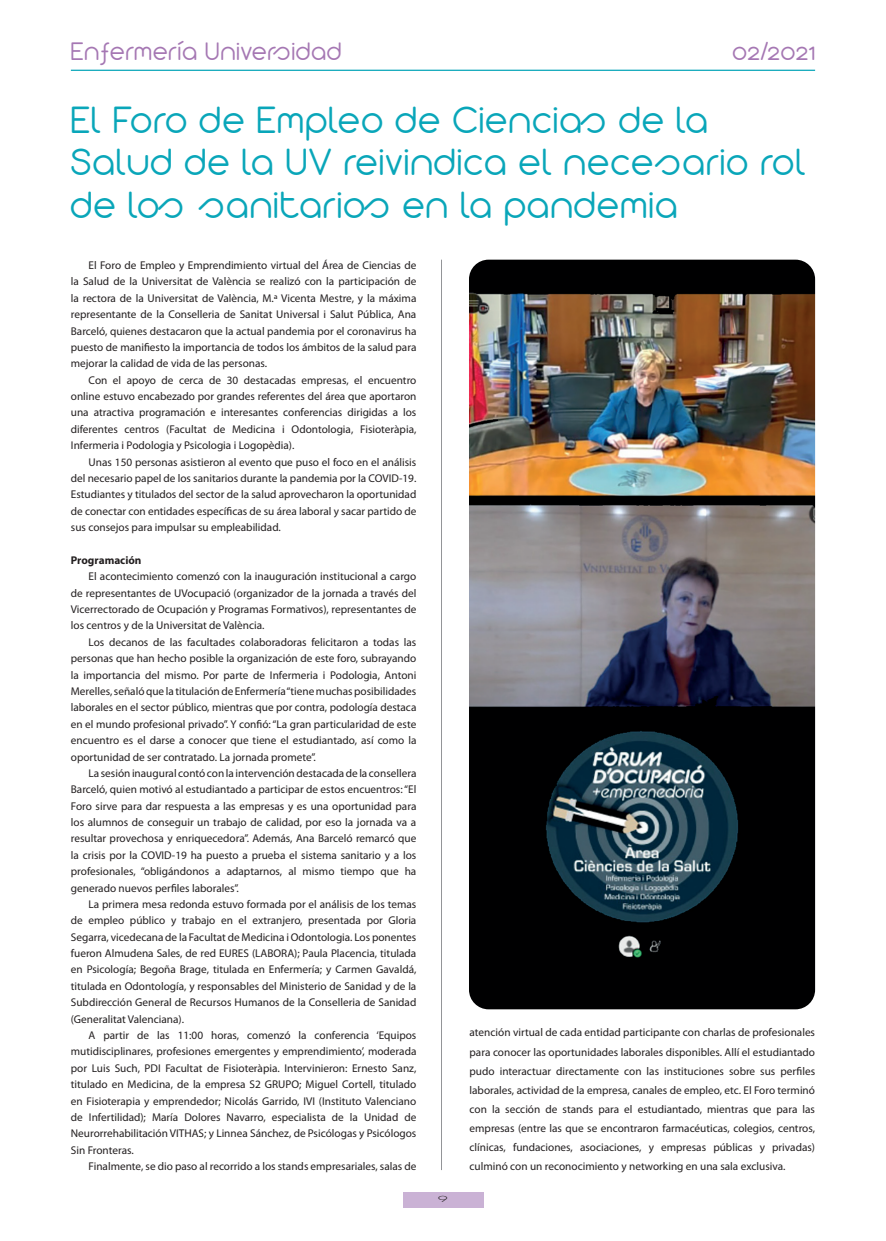
<style>
.page{position:relative;width:886px;height:1241px;background:#fff}
.page>*{position:absolute;margin:0;border:0;box-sizing:border-box;transform-origin:0 0}
.t1{font:300 41.25px/42.5px "Arista 2.0 Alternate";letter-spacing:.04em;color:#09a6b9}
.t2{font:300 27.5px "Arista 2.0 Alternate";letter-spacing:.04em;color:#a577b3}
.t3{font:11.25px/16.4px "Myriad Pro";color:#231f20;text-align:justify}
.t4{font:700 11.25px "Myriad Pro";color:#231f20}
.t5{font:300 8.12px "Futura";color:#231f20;scale:2 1}
</style>
<div class="page">
<hr style="left:71px;top:70px;width:744px;height:1px;background:#09a6b9">
<div style="left:403px;top:1192px;width:80px;height:15px;background:#cab2d5"></div>
<img style="left:469px;top:259px;width:346px;height:750px">
<hr style="left:441px;top:259px;width:1px;height:910px;background:#939598">
<p class="t2" style="left:71px;top:35px;width:272px">Enfermería Universidad</p>
<p class="t2" style="left:732px;top:35px;width:84px">02/2021</p>
<p class="t1" style="left:71px;top:98px;width:735px">El Foro de Empleo de Ciencias de la<br>Salud de la UV reivindica el necesario rol de los sanitarios en la pandemia</p>
<p class="t3" style="left:71px;top:257px;width:347px;text-indent:18px">El Foro de Empleo y Emprendimiento virtual del Área de Ciencias de la Salud de la Universitat de València se realizó con la participación de la rectora de la Universitat de València, M.ª Vicenta Mestre, y la máxima representante de la Conselleria de Sanitat Universal i Salut Pública, Ana Barceló, quienes destacaron que la actual pandemia por el coronavirus ha puesto de manifiesto la importancia de todos los ámbitos de la salud para mejorar la calidad de vida de las personas.</p>
<p class="t3" style="left:71px;top:372px;width:347px;text-indent:18px">Con el apoyo de cerca de 30 destacadas empresas, el encuentro online estuvo encabezado por grandes referentes del área que aportaron una atractiva programación e interesantes conferencias dirigidas a los diferentes centros (Facultat de Medicina i Odontologia, Fisioteràpia, Infermeria i Podologia y Psicologia i Logopèdia).</p>
<p class="t3" style="left:71px;top:454px;width:347px;text-indent:18px">Unas 150 personas asistieron al evento que puso el foco en el análisis del necesario papel de los sanitarios durante la pandemia por la COVID-19.<br>Estudiantes y titulados del sector de la salud aprovecharon la oportunidad de conectar con entidades específicas de su área laboral y sacar partido de sus consejos para impulsar su empleabilidad.</p>
<p class="t4" style="left:71px;top:553px;width:72px">Programación</p>
<p class="t3" style="left:71px;top:568px;width:347px;text-indent:18px">El acontecimiento comenzó con la inauguración institucional a cargo de representantes de UVocupació (organizador de la jornada a través del Vicerrectorado de Ocupación y Programas Formativos), representantes de los centros y de la Universitat de València.</p>
<p class="t3" style="left:71px;top:634px;width:347px;text-indent:18px">Los decanos de las facultades colaboradoras felicitaron a todas las personas que han hecho posible la organización de este foro, subrayando la importancia del mismo. Por parte de Infermeria i Podologia, Antoni Merelles, señaló que la titulación de Enfermería “tiene muchas posibilidades laborales en el sector público, mientras que por contra, podología destaca en el mundo profesional privado”. Y confió: “La gran particularidad de este encuentro es el darse a conocer que tiene el estudiantado, así como la oportunidad de ser contratado. La jornada promete”.</p>
<p class="t3" style="left:71px;top:765px;width:347px;text-indent:18px">La sesión inaugural contó con la intervención destacada de la consellera Barceló, quien motivó al estudiantado a participar de estos encuentros: “El Foro sirve para dar respuesta a las empresas y es una oportunidad para los alumnos de conseguir un trabajo de calidad, por eso la jornada va a resultar provechosa y enriquecedora”. Además, Ana Barceló remarcó que la crisis por la COVID-19 ha puesto a prueba el sistema sanitario y a los profesionales, “obligándonos a adaptarnos, al mismo tiempo que ha generado nuevos perfiles laborales”.</p>
<p class="t3" style="left:71px;top:896px;width:347px;text-indent:18px">La primera mesa redonda estuvo formada por el análisis de los temas de empleo público y trabajo en el extranjero, presentada por Gloria Segarra, vicedecana de la Facultat de Medicina i Odontologia. Los ponentes fueron Almudena Sales, de red EURES (LABORA); Paula Placencia, titulada en Psicología; Begoña Brage, titulada en Enfermería; y Carmen Gavaldá, titulada en Odontología, y responsables del Ministerio de Sanidad y de la Subdirección General de Recursos Humanos de la Conselleria de Sanidad (Generalitat Valenciana).</p>
<p class="t3" style="left:71px;top:1027px;width:347px;text-indent:18px">A partir de las 11:00 horas, comenzó la conferencia ‘Equipos mutidisciplinares, profesiones emergentes y emprendimiento’, moderada por Luis Such, PDI Facultat de Fisioteràpia. Intervinieron: Ernesto Sanz, titulado en Medicina, de la empresa S2 GRUPO; Miguel Cortell, titulado en Fisioterapia y emprendedor; Nicolás Garrido, IVI (Instituto Valenciano de Infertilidad); María Dolores Navarro, especialista de la Unidad de Neurorrehabilitación VITHAS; y Linnea Sánchez, de Psicólogas y Psicólogos Sin Fronteras.</p>
<p class="t3" style="left:89px;top:1158px;width:329px">Finalmente, se dio paso al recorrido a los stands empresariales, salas de</p>
<p class="t3" style="left:469px;top:1023px;width:347px;line-height:19.1px">atención virtual de cada entidad participante con charlas de profesionales para conocer las oportunidades laborales disponibles. Allí el estudiantado pudo interactuar directamente con las instituciones sobre sus perfiles laborales, actividad de la empresa, canales de empleo, etc. El Foro terminó con la sección de stands para el estudiantado, mientras que para las empresas (entre las que se encontraron farmacéuticas, colegios, centros, clínicas, fundaciones, asociaciones, y empresas públicas y privadas) culminó con un reconocimiento y networking en una sala exclusiva.</p>
<p class="t5" style="left:438px;top:1193px;width:7px">9</p>
</div>
